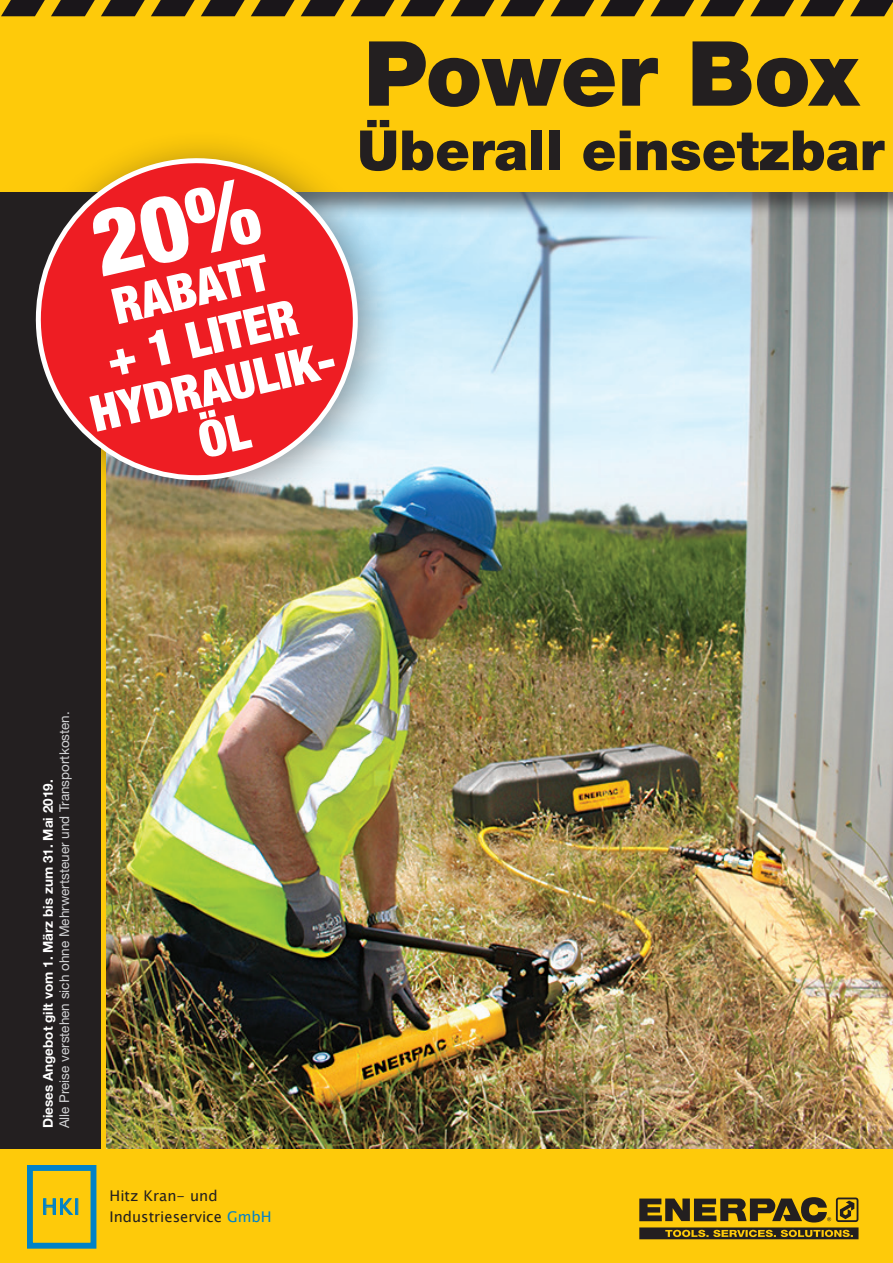
<style>
.page{position:relative;width:893px;height:1263px;background:#fff}
.page>*{position:absolute;margin:0;border:0;box-sizing:border-box;transform-origin:0 0}
.t1{font:900 90px "Helvetica Neue LTW1 G";color:#231f20}
.t2{font:900 55.35px "Helvetica Neue LTW1 G";color:#231f20}
.t3{font:900 condensed 49.95px/49.9px "Helvetica Neue LTW1 G";color:#fff;text-align:center}
.t4{font:21.6px "Lucida Sans Unicode";color:#0082c8}
.t5{font:14.7px "Lucida Sans Unicode";color:#231f20}
.t6{font:13.5px/16.2px "Helvetica Neue LTW1 G";color:#d1d2d4}
.s1{font-weight:700;color:#fff}
.s2{color:#0082c8}
</style>
<div class="page">
<img style="left:106px;top:218px;width:787px;height:931px">
<div style="left:0;top:191px;width:104px;height:976px;background:#231f20"></div>
<div style="left:0;top:1149px;width:893px;height:114px;background:#feca0a"></div>
<div style="left:0;top:0;width:893px;height:218px;background:#231f20;opacity:.58"></div>
<div style="left:0;top:0;width:893px;height:191px;background:#feca0a"></div>
<svg style="left:639px;top:1197px;width:219px;height:42px"></svg>
<svg style="left:501px;top:0;width:43px;height:16px"></svg>
<svg style="left:700px;top:0;width:44px;height:16px"></svg>
<svg style="left:101px;top:0;width:44px;height:16px"></svg>
<svg style="left:301px;top:0;width:44px;height:16px"></svg>
<svg style="left:600px;top:0;width:44px;height:16px"></svg>
<svg style="left:800px;top:0;width:44px;height:16px"></svg>
<svg style="left:201px;top:0;width:44px;height:16px"></svg>
<svg style="left:401px;top:0;width:43px;height:16px"></svg>
<svg style="left:550px;top:0;width:44px;height:16px"></svg>
<svg style="left:1px;top:0;width:44px;height:16px"></svg>
<svg style="left:750px;top:0;width:44px;height:16px"></svg>
<svg style="left:151px;top:0;width:44px;height:16px"></svg>
<svg style="left:351px;top:0;width:43px;height:16px"></svg>
<svg style="left:650px;top:0;width:44px;height:16px"></svg>
<svg style="left:51px;top:0;width:44px;height:16px"></svg>
<svg style="left:850px;top:0;width:43px;height:16px"></svg>
<svg style="left:251px;top:0;width:44px;height:16px"></svg>
<svg style="left:451px;top:0;width:43px;height:16px"></svg>
<hr style="left:102px;top:175px;width:4px;height:999px;background:#feca0a">
<div style="left:7px;top:129px;width:391px;height:391px;background:#231f20;opacity:.45"></div>
<svg style="left:19px;top:141px;width:356px;height:356px"></svg>
<div style="left:27px;top:1165px;width:69px;height:84px;border:6px solid #0082c8"></div>
<div style="left:89px;top:176px;width:175px;height:100px;background:#ee1d23"></div>
<p class="t1" style="left:364px;top:19px;width:497px">Power Box</p>
<p class="t2" style="left:357px;top:117px;width:529px">Überall einsetzbar</p>
<p class="t3" style="left:63px;top:293px;width:251px;rotate:-13deg">RABATT<br>+ 1 LITER<br>HYDRAULIK-<br>ÖL</p>
<p class="t6" style="left:40px;top:1128px;width:418px;rotate:-90deg"><span class="s1">Dieses Angebot gilt vom 1. März bis zum 31. Mai 2019.<br></span>Alle Preise verstehen sich ohne Mehrwertsteuer und Transportkosten.</p>
<h3 class="t4" style="left:42px;top:1191px;width:40px">HKI</h3>
<p class="t5" style="left:110px;top:1184px;width:110px">Hitz Kran- und</p>
<p class="t5" style="left:110px;top:1206px;width:163px">Industrieservice <span class="s2">GmbH</span></p>
</div>
